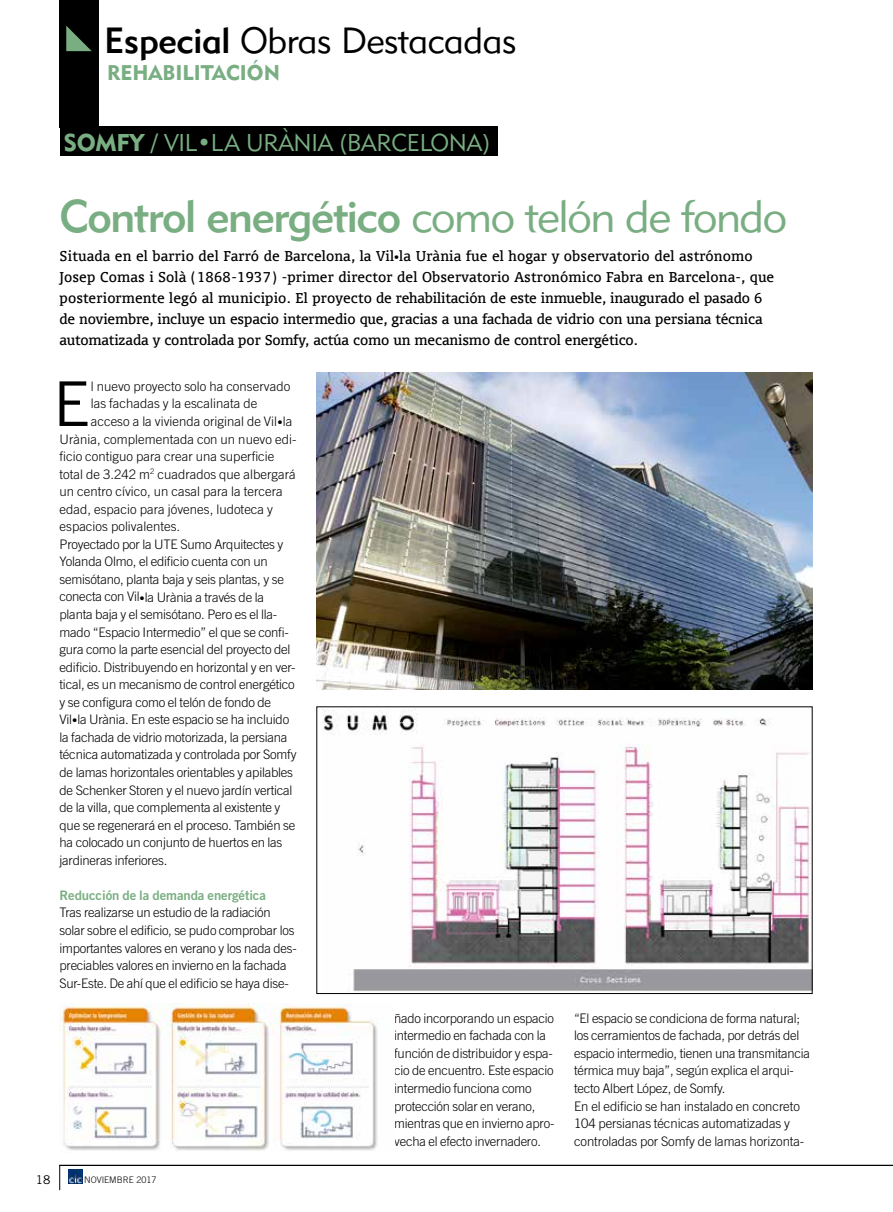
<style>
.page{position:relative;width:893px;height:1212px;background:#fff}
.page>*{position:absolute;margin:0;border:0;box-sizing:border-box;transform-origin:0 0}
.t1{font:61.8px "Trade Gothic";color:#000}
.t2{font:45px "Geometric 415 BT Medium A";letter-spacing:-.03em;color:#79ae82}
.t3{font:36px "Geometric 415 BT Lite A";letter-spacing:-.01em;color:#000}
.t4{font:24px "Geometric 415 BT Lite A";letter-spacing:-.01em;color:#79ae82}
.t5{font:21px "Geometric 415 BT Black A";color:#79ae82}
.t6{font:13.5px/21px "Union";letter-spacing:-.005em;color:#000}
.t7{font:300 13.2px/17.5px "Trade Gothic";letter-spacing:-.015em;color:#000}
.t8{font:300 13.2px "Trade Gothic";letter-spacing:.005em;color:#000}
.t9{font:13.2px "Trade Gothic Bold Two";letter-spacing:-.005em;color:#79ae82}
.t10{font:12px "Trade Gothic";color:#000}
.t11{font:300 9px "Trade Gothic";color:#000}
.s1{font-family:"Geometric 415 BT Medium A"}
.s2{font-family:"Geometric 415 BT Black A"}
.s3{font-family:"Geometric 415 BT Lite A"}
.s4{font-size:10.5px}
</style>
<div class="page">
<div style="left:60px;top:0;width:39px;height:128px;background:#000"></div>
<svg style="left:66px;top:26px;width:26px;height:25px"></svg>
<svg style="left:59px;top:1165px;width:1px;height:25px"></svg>
<hr style="left:60px;top:1165px;width:833px;height:1px;background:#000">
<img style="left:68px;top:1170px;width:14px;height:13px">
<div style="left:60px;top:126px;width:437px;height:30px;background:#000"></div>
<img style="left:317px;top:372px;width:495px;height:317px">
<img style="left:323px;top:710px;width:487px;height:282px">
<div style="left:317px;top:707px;width:495px;height:287px;border:1px solid #000"></div>
<img style="left:60px;top:1003px;width:318px;height:148px">
<h3 class="t3" style="left:104px;top:18px;width:414px"><span class="s1">Especial</span> Obras Destacadas</h3>
<h3 class="t5" style="left:107px;top:60px;width:174px">REHABILITACIÓN</h3>
<h3 class="t4" style="left:64px;top:128px;width:428px"><span class="s2">SOMFY /</span> VIL•LA URÀNIA (BARCELONA)</h3>
<h2 class="t2" style="left:60px;top:189px;width:729px">Control energético <span class="s3">como telón de fondo</span></h2>
<p class="t6" style="left:60px;top:246px;width:716px">Situada en el barrio del Farró de Barcelona, la Vil<span class="s4">•</span>la Urània fue el hogar y observatorio del astrónomo Josep Comas i Solà (1868-1937) -primer director del Observatorio Astronómico Fabra en Barcelona-, que posteriormente legó al municipio. El proyecto de rehabilitación de este inmueble, inaugurado el pasado 6 de noviembre, incluye un espacio intermedio que, gracias a una fachada de vidrio con una persiana técnica automatizada y controlada por Somfy, actúa como un mecanismo de control energético.</p>
<h1 class="t1" style="left:53px;top:367px;width:39px">E</h1>
<p class="t8" style="left:91px;top:378px;width:201px">l nuevo proyecto solo ha conservado</p>
<p class="t8" style="left:91px;top:396px;width:168px">las fachadas y la escalinata de</p>
<p class="t8" style="left:91px;top:413px;width:203px">acceso a la vivienda original de Vil<span class="s4">•</span>la</p>
<p class="t8" style="left:60px;top:431px;width:238px">Urània, complementada con un nuevo edi-</p>
<p class="t8" style="left:60px;top:448px;width:216px">ficio contiguo para crear una superficie</p>
<p class="t8" style="left:60px;top:466px;width:238px">total de 3.242 m<sup>2</sup> cuadrados que albergará</p>
<p class="t8" style="left:60px;top:484px;width:225px">un centro cívico, un casal para la tercera</p>
<p class="t8" style="left:60px;top:501px;width:215px">edad, espacio para jóvenes, ludoteca y</p>
<p class="t8" style="left:60px;top:519px;width:122px">espacios polivalentes.</p>
<p class="t7" style="left:60px;top:535px;width:225px">Proyectado por la UTE Sumo Arquitectes y</p>
<p class="t7" style="left:60px;top:553px;width:210px">Yolanda Olmo, el edificio cuenta con un</p>
<p class="t7" style="left:60px;top:570px;width:226px">semisótano, planta baja y seis plantas, y se</p>
<p class="t7" style="left:60px;top:588px;width:206px">conecta con Vil<span class="s4">•</span>la Urània a través de la</p>
<p class="t7" style="left:60px;top:605px;width:219px">planta baja y el semisótano. Pero es el lla-</p>
<p class="t7" style="left:60px;top:623px;width:231px">mado “Espacio Intermedio” el que se confi-</p>
<p class="t7" style="left:60px;top:640px;width:232px">gura como la parte esencial del proyecto del</p>
<p class="t7" style="left:60px;top:658px;width:237px">edificio. Distribuyendo en horizontal y en ver-</p>
<p class="t7" style="left:60px;top:676px;width:237px">tical, es un mecanismo de control energético</p>
<p class="t7" style="left:60px;top:693px;width:213px">y se configura como el telón de fondo de</p>
<p class="t7" style="left:60px;top:711px;width:231px">Vil<span class="s4">•</span>la Urània. En este espacio se ha incluido</p>
<p class="t7" style="left:60px;top:728px;width:230px">la fachada de vidrio motorizada, la persiana</p>
<p class="t7" style="left:60px;top:746px;width:238px">técnica automatizada y controlada por Somfy</p>
<p class="t7" style="left:60px;top:763px;width:235px">de lamas horizontales orientables y apilables</p>
<p class="t7" style="left:60px;top:781px;width:234px">de Schenker Storen y el nuevo jardín vertical</p>
<p class="t7" style="left:60px;top:798px;width:222px">de la villa, que complementa al existente y</p>
<p class="t7" style="left:60px;top:816px;width:237px">que se regenerará en el proceso. También se</p>
<p class="t7" style="left:60px;top:833px;width:224px">ha colocado un conjunto de huertos en las</p>
<p class="t7" style="left:60px;top:851px;width:109px">jardineras inferiores.</p>
<p class="t9" style="left:60px;top:887px;width:208px">Reducción de la demanda energética</p>
<p class="t7" style="left:60px;top:904px;width:239px">Tras realizarse un estudio de la radiación solar sobre el edificio, se pudo comprobar los importantes valores en verano y los nada des&shy;preciables valores en invierno en la fachada Sur-Este. De ahí que el edificio se haya dise-</p>
<p class="t10" style="left:36px;top:1173px;width:16px">18</p>
<p class="t11" style="left:84px;top:1174px;width:74px">NOVIEMBRE 2017</p>
<p class="t7" style="left:394px;top:1009px;width:162px">ñado incorporando un espacio intermedio en fachada con la función de distribuidor y espa&shy;cio de encuentro. Este espacio intermedio funciona como protección solar en verano, mientras que en invierno apro&shy;vecha el efecto invernadero.</p>
<p class="t7" style="left:574px;top:1009px;width:237px">“El espacio se condiciona de forma natural; los cerramientos de fachada, por detrás del espacio intermedio, tienen una transmitancia térmica muy baja”, según explica el arqui&shy;tecto Albert López, de Somfy.<br>En el edificio se han instalado en concreto 104 persianas técnicas automatizadas y controladas por Somfy de lamas horizonta-</p>
</div>
